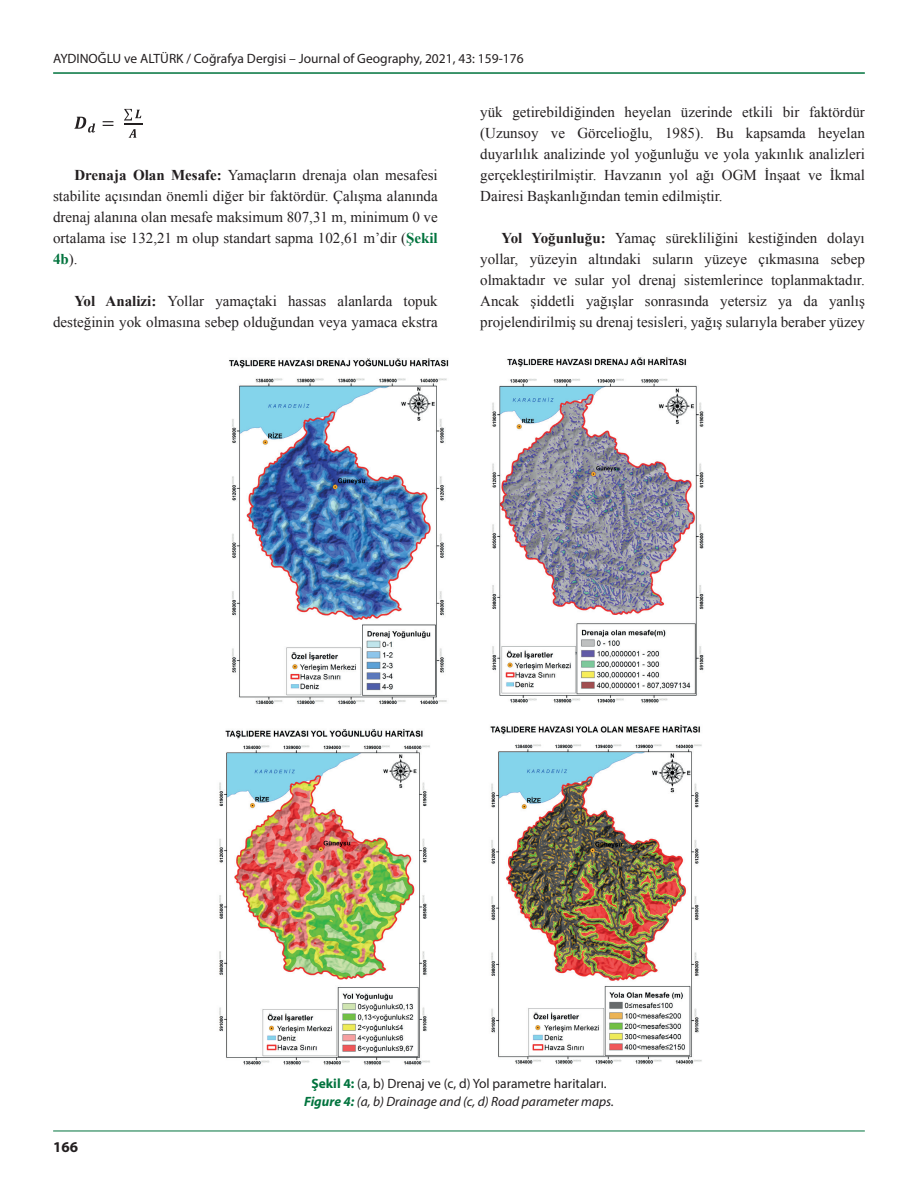
<style>
.page{position:relative;width:918px;height:1188px;background:#fff}
.page>*{position:absolute;margin:0;border:0;box-sizing:border-box;transform-origin:0 0}
.t1{font:15px/21px "Times New Roman";color:#231f20;text-align:justify}
.t2{font:700 15px "Myriad Pro";color:#231f20}
.t3{font:13.5px/17.2px "Myriad Pro";color:#231f20;text-align:center}
.s1{font-weight:700}
.s2{font-weight:700;color:#00733d}
.s3{font-weight:700;font-style:italic;color:#00733d}
.s4{font-style:italic}
</style>
<div class="page">
<hr style="left:53px;top:72px;width:812px;height:2px;background:#00733d">
<hr style="left:53px;top:1131px;width:812px;height:1px;background:#00733d">
<svg style="left:74px;top:117px;width:21px;height:16px"></svg>
<svg style="left:103px;top:121px;width:10px;height:5px"></svg>
<svg style="left:124px;top:109px;width:18px;height:29px"></svg>
<img style="left:229px;top:358px;width:220px;height:346px">
<img style="left:492px;top:357px;width:212px;height:346px">
<img style="left:219px;top:729px;width:211px;height:336px">
<img style="left:490px;top:724px;width:212px;height:340px">
<p class="t3" style="left:53px;top:50px;width:472px">AYDINOĞLU ve ALTÜRK / Coğrafya Dergisi – Journal of Geography, 2021, 43: 159-176</p>
<p class="t1" style="left:53px;top:164px;width:386px;text-indent:21px"><span class="s1">Drenaja Olan Mesafe:</span> Yamaçların drenaja olan mesafesi stabilite açısından önemli diğer bir faktördür. Çalışma alanında drenaj alanına olan mesafe maksimum 807,31 m, minimum 0 ve ortalama ise 132,21 m olup standart sapma 102,61 m’dir (<span class="s2">Şekil 4b</span>).</p>
<p class="t1" style="left:53px;top:290px;width:386px;text-align:right"><span class="s1">Yol Analizi:</span> Yollar yamaçtaki hassas alanlarda topuk desteğinin yok olmasına sebep olduğundan veya yamaca ekstra</p>
<p class="t1" style="left:480px;top:101px;width:386px">yük getirebildiğinden heyelan üzerinde etkili bir faktördür (Uzunsoy ve Görcelioğlu, 1985). Bu kapsamda heyelan duyarlılık analizinde yol yoğunluğu ve yola yakınlık analizleri gerçekleştirilmiştir. Havzanın yol ağı OGM İnşaat ve İkmal Dairesi Başkanlığından temin edilmiştir.</p>
<p class="t1" style="left:480px;top:227px;width:386px;text-indent:21px"><span class="s1">Yol Yoğunluğu:</span> Yamaç sürekliliğini kestiğinden dolayı yollar, yüzeyin altındaki suların yüzeye çıkmasına sebep olmaktadır ve sular yol drenaj sistemlerince toplanmaktadır.<br>Ancak şiddetli yağışlar sonrasında yetersiz ya da yanlış projelendirilmiş su drenaj tesisleri, yağış sularıyla beraber yüzey</p>
<p class="t2" style="left:53px;top:1137px;width:26px">166</p>
<p class="t3" style="left:304px;top:1075px;width:311px"><span class="s2">Şekil 4:</span> (a, b) Drenaj ve (c, d) Yol parametre haritaları.<br><span class="s3">Figure 4:</span> <span class="s4">(a, b) Drainage and (c, d) Road parameter maps.</span></p>
</div>
